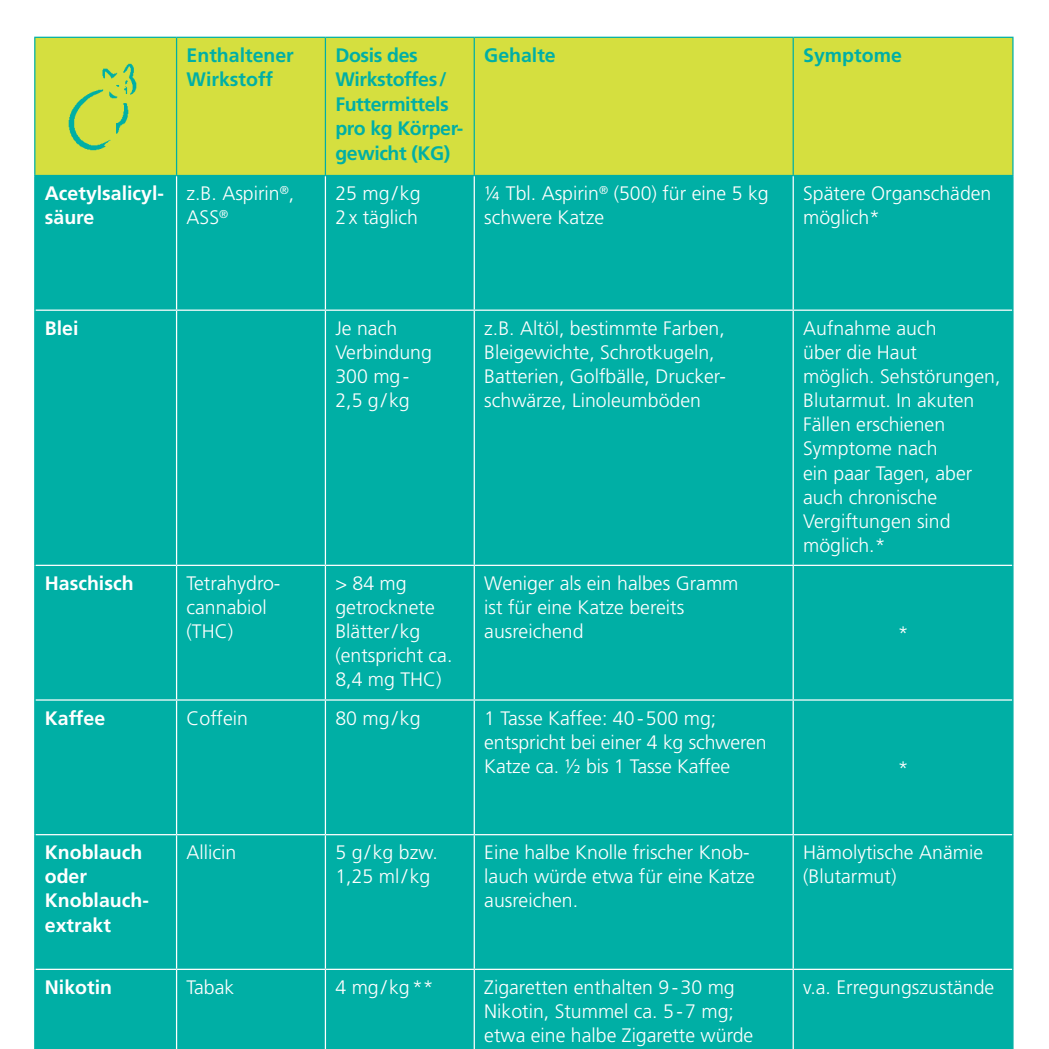
<style>
.page{position:relative;width:1049px;height:1049px;background:#fff}
.page>*{position:absolute;margin:0;border:0;box-sizing:border-box;transform-origin:0 0}
.t1{font:300 19.5px/24px "Frutiger";color:#fff}
.t2{font:700 19.5px/24px "Frutiger";color:#fff}
.t3{font:700 19.5px/24.5px "Frutiger";letter-spacing:-.02em;color:#00afa5}
.t4{font:700 19.5px/24.5px "Frutiger";color:#00afa5}
</style>
<div class="page">
<div style="left:35px;top:38px;width:977px;height:137px;background:#d5df3f"></div>
<div style="left:35px;top:176px;width:977px;height:873px;background:#00afa5"></div>
<hr style="left:34px;top:37px;width:143px;height:1px;background:#00afa5">
<hr style="left:177px;top:37px;width:148px;height:1px;background:#00afa5">
<hr style="left:176px;top:38px;width:1px;height:137px;background:#00afa5">
<hr style="left:325px;top:37px;width:149px;height:1px;background:#00afa5">
<hr style="left:325px;top:38px;width:1px;height:137px;background:#00afa5">
<hr style="left:474px;top:37px;width:319px;height:1px;background:#00afa5">
<hr style="left:474px;top:38px;width:1px;height:137px;background:#00afa5">
<hr style="left:793px;top:37px;width:220px;height:1px;background:#00afa5">
<hr style="left:792px;top:38px;width:2px;height:137px;background:#00afa5">
<hr style="left:176px;top:176px;width:1px;height:134px;background:#fff">
<hr style="left:325px;top:176px;width:1px;height:134px;background:#fff">
<hr style="left:474px;top:176px;width:1px;height:134px;background:#fff">
<hr style="left:792px;top:176px;width:2px;height:134px;background:#fff">
<hr style="left:35px;top:310px;width:142px;height:1px;background:#fff">
<hr style="left:177px;top:310px;width:148px;height:1px;background:#fff">
<hr style="left:176px;top:311px;width:1px;height:254px;background:#fff">
<hr style="left:325px;top:310px;width:149px;height:1px;background:#fff">
<hr style="left:325px;top:311px;width:1px;height:254px;background:#fff">
<hr style="left:474px;top:310px;width:319px;height:1px;background:#fff">
<hr style="left:474px;top:311px;width:1px;height:254px;background:#fff">
<hr style="left:793px;top:310px;width:219px;height:1px;background:#fff">
<hr style="left:792px;top:311px;width:2px;height:254px;background:#fff">
<hr style="left:35px;top:565px;width:142px;height:1px;background:#fff">
<hr style="left:177px;top:565px;width:148px;height:1px;background:#fff">
<hr style="left:176px;top:566px;width:1px;height:133px;background:#fff">
<hr style="left:325px;top:565px;width:149px;height:1px;background:#fff">
<hr style="left:325px;top:566px;width:1px;height:133px;background:#fff">
<hr style="left:474px;top:565px;width:319px;height:1px;background:#fff">
<hr style="left:474px;top:566px;width:1px;height:133px;background:#fff">
<hr style="left:793px;top:565px;width:219px;height:1px;background:#fff">
<hr style="left:792px;top:566px;width:2px;height:133px;background:#fff">
<hr style="left:35px;top:699px;width:142px;height:2px;background:#fff">
<hr style="left:177px;top:699px;width:148px;height:2px;background:#fff">
<hr style="left:176px;top:701px;width:1px;height:133px;background:#fff">
<hr style="left:325px;top:699px;width:149px;height:2px;background:#fff">
<hr style="left:325px;top:701px;width:1px;height:133px;background:#fff">
<hr style="left:474px;top:699px;width:319px;height:2px;background:#fff">
<hr style="left:474px;top:701px;width:1px;height:133px;background:#fff">
<hr style="left:793px;top:699px;width:219px;height:2px;background:#fff">
<hr style="left:792px;top:701px;width:2px;height:133px;background:#fff">
<hr style="left:35px;top:834px;width:142px;height:1px;background:#fff">
<hr style="left:177px;top:834px;width:148px;height:1px;background:#fff">
<hr style="left:176px;top:835px;width:1px;height:134px;background:#fff">
<hr style="left:325px;top:834px;width:149px;height:1px;background:#fff">
<hr style="left:325px;top:835px;width:1px;height:134px;background:#fff">
<hr style="left:474px;top:834px;width:319px;height:1px;background:#fff">
<hr style="left:474px;top:835px;width:1px;height:134px;background:#fff">
<hr style="left:793px;top:834px;width:219px;height:1px;background:#fff">
<hr style="left:792px;top:835px;width:2px;height:134px;background:#fff">
<hr style="left:35px;top:969px;width:142px;height:1px;background:#fff">
<hr style="left:177px;top:969px;width:148px;height:1px;background:#fff">
<hr style="left:176px;top:970px;width:1px;height:79px;background:#fff">
<hr style="left:325px;top:969px;width:149px;height:1px;background:#fff">
<hr style="left:325px;top:970px;width:1px;height:79px;background:#fff">
<hr style="left:474px;top:969px;width:319px;height:1px;background:#fff">
<hr style="left:474px;top:970px;width:1px;height:79px;background:#fff">
<hr style="left:793px;top:969px;width:219px;height:1px;background:#fff">
<hr style="left:792px;top:970px;width:2px;height:79px;background:#fff">
<hr style="left:34px;top:175px;width:143px;height:1px;background:#00afa5">
<hr style="left:177px;top:175px;width:148px;height:1px;background:#00afa5">
<hr style="left:325px;top:175px;width:149px;height:1px;background:#00afa5">
<hr style="left:474px;top:175px;width:319px;height:1px;background:#00afa5">
<hr style="left:793px;top:175px;width:220px;height:1px;background:#00afa5">
<hr style="left:34px;top:38px;width:1px;height:137px;background:#00afa5">
<hr style="left:34px;top:176px;width:1px;height:134px;background:#00afa5">
<hr style="left:34px;top:310px;width:1px;height:255px;background:#00afa5">
<hr style="left:34px;top:565px;width:1px;height:135px;background:#00afa5">
<hr style="left:34px;top:700px;width:1px;height:135px;background:#00afa5">
<hr style="left:34px;top:835px;width:1px;height:134px;background:#00afa5">
<hr style="left:34px;top:969px;width:1px;height:80px;background:#00afa5">
<hr style="left:1012px;top:38px;width:1px;height:137px;background:#00afa5">
<hr style="left:1012px;top:176px;width:1px;height:134px;background:#00afa5">
<hr style="left:1012px;top:310px;width:1px;height:255px;background:#00afa5">
<hr style="left:1012px;top:565px;width:1px;height:135px;background:#00afa5">
<hr style="left:1012px;top:700px;width:1px;height:135px;background:#00afa5">
<hr style="left:1012px;top:835px;width:1px;height:134px;background:#00afa5">
<hr style="left:1012px;top:969px;width:1px;height:80px;background:#00afa5">
<img style="left:66px;top:59px;width:73px;height:92px">
<p class="t4" style="left:187px;top:44px;width:109px">Enthaltener<br>Wirkstoff</p>
<p class="t3" style="left:335px;top:44px;width:129px">Dosis des<br>Wirkstoffes /<br>Futtermittels pro kg Körper&shy;gewicht (KG)</p>
<p class="t4" style="left:484px;top:44px;width:73px">Gehalte</p>
<p class="t3" style="left:803px;top:44px;width:100px">Symptome</p>
<p class="t2" style="left:45px;top:183px;width:121px">Acetylsalicyl&shy;säure</p>
<p class="t1" style="left:187px;top:183px;width:109px">z.B. Aspirin<sup>®</sup>,<br>ASS<sup>®</sup></p>
<p class="t1" style="left:335px;top:183px;width:87px">25 mg / kg<br>2 x täglich</p>
<p class="t1" style="left:484px;top:183px;width:286px">¼ Tbl. Aspirin<sup>®</sup> (500) für eine 5 kg schwere Katze</p>
<p class="t1" style="left:803px;top:183px;width:190px">Spätere Organschäden möglich*</p>
<p class="t2" style="left:45px;top:317px;width:35px">Blei</p>
<p class="t1" style="left:335px;top:317px;width:98px">Je nach<br>Verbindung<br>300 mg -<br>2,5 g / kg</p>
<p class="t1" style="left:484px;top:317px;width:243px">z.B. Altöl, bestimmte Farben,<br>Bleigewichte, Schrotkugeln,<br>Batterien, Golfbälle, Drucker&shy;schwärze, Linoleumböden</p>
<p class="t1" style="left:803px;top:317px;width:199px">Aufnahme auch<br>über die Haut<br>möglich. Sehstörungen,<br>Blutarmut. In akuten<br>Fällen erschienen<br>Symptome nach<br>ein paar Tagen, aber auch chronische<br>Vergiftungen sind möglich.*</p>
<p class="t2" style="left:45px;top:573px;width:90px">Haschisch</p>
<p class="t1" style="left:187px;top:573px;width:95px">Tetrahydro&shy;cannabiol (THC)</p>
<p class="t1" style="left:335px;top:573px;width:119px">&gt; 84 mg getrocknete<br>Blätter / kg (entspricht ca.<br>8,4 mg THC)</p>
<p class="t1" style="left:484px;top:573px;width:256px">Weniger als ein halbes Gramm ist für eine Katze bereits ausreichend</p>
<p class="t1" style="left:898px;top:623px;width:12px">*</p>
<p class="t2" style="left:45px;top:707px;width:62px">Kaffee</p>
<p class="t1" style="left:187px;top:707px;width:63px">Coffein</p>
<p class="t1" style="left:335px;top:707px;width:87px">80 mg / kg</p>
<p class="t1" style="left:484px;top:707px;width:284px">1 Tasse Kaffee: 40 - 500 mg; entspricht bei einer 4 kg schweren<br>Katze ca. ½ bis 1 Tasse Kaffee</p>
<p class="t1" style="left:898px;top:757px;width:12px">*</p>
<p class="t2" style="left:45px;top:842px;width:105px">Knoblauch oder<br>Knoblauch&shy;extrakt</p>
<p class="t1" style="left:187px;top:842px;width:51px">Allicin</p>
<p class="t1" style="left:335px;top:842px;width:104px">5 g / kg bzw.<br>1,25 ml / kg</p>
<p class="t1" style="left:484px;top:842px;width:272px">Eine halbe Knolle frischer Knob&shy;lauch würde etwa für eine Katze ausreichen.</p>
<p class="t1" style="left:803px;top:842px;width:181px">Hämolytische Anämie (Blutarmut)</p>
<p class="t2" style="left:45px;top:976px;width:69px">Nikotin</p>
<p class="t1" style="left:187px;top:976px;width:49px">Tabak</p>
<p class="t1" style="left:335px;top:976px;width:100px">4 mg / kg **</p>
<p class="t1" style="left:484px;top:976px;width:271px">Zigaretten enthalten 9 - 30 mg<br>Nikotin, Stummel ca. 5 - 7 mg; etwa eine halbe Zigarette würde</p>
<p class="t1" style="left:803px;top:976px;width:193px">v.a. Erregungszustände</p>
</div>
